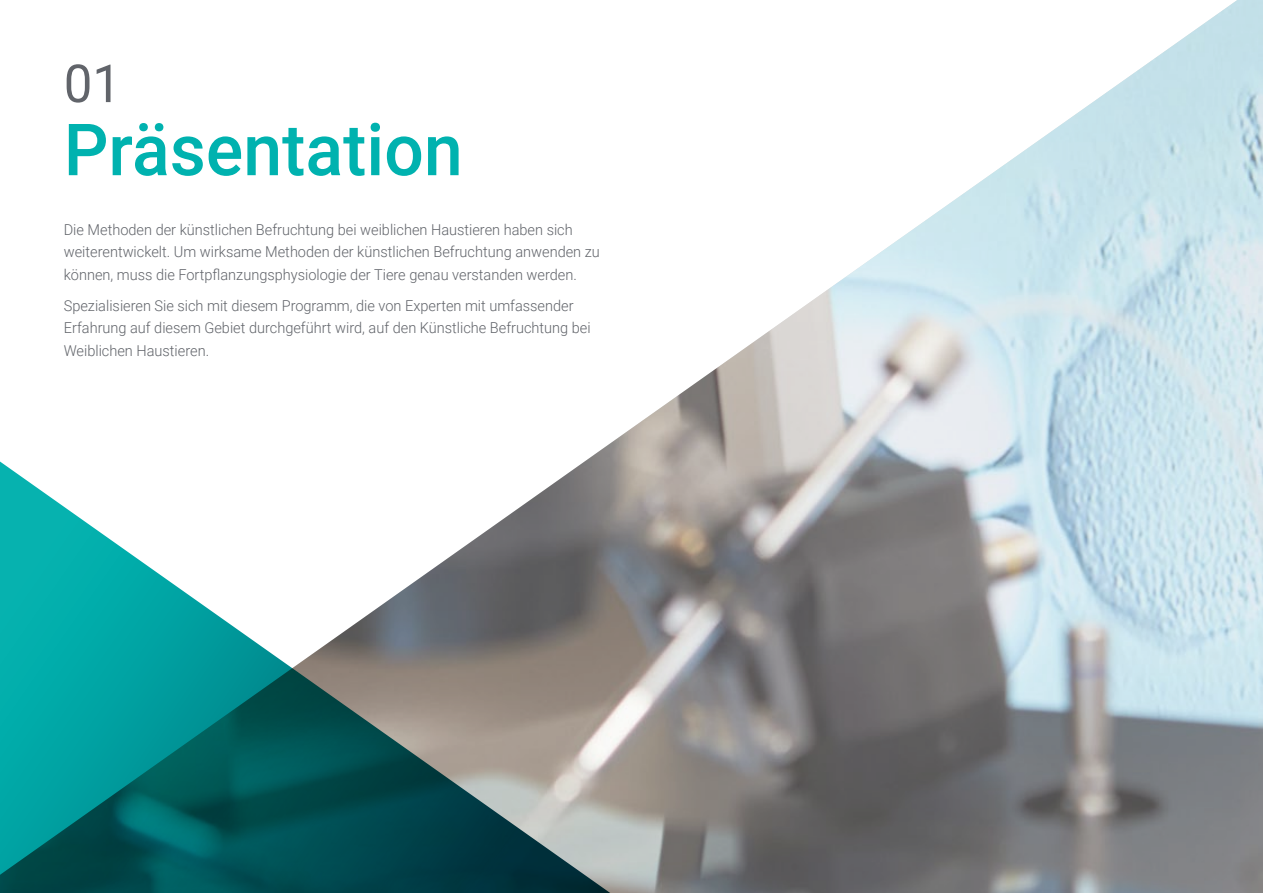
<style>
.page{position:relative;width:1263px;height:893px;background:#fff}
.page>*{position:absolute;margin:0;border:0;box-sizing:border-box;transform-origin:0 0}
.t1{font:500 72px "Roboto";color:#00b2af}
.t2{font:52.5px "Roboto";color:#61646a}
.t3{font:300 15px/22.5px "Roboto";color:#61646a}
</style>
<div class="page">
<img style="left:606px;top:0;width:657px;height:893px">
<svg style="left:0;top:446px;width:640px;height:447px"></svg>
<h2 class="t2" style="left:64px;top:47px;width:59px">01</h2>
<h1 class="t1" style="left:64px;top:99px;width:400px">Präsentation</h1>
<p class="t3" style="left:64px;top:217px;width:538px">Die Methoden der künstlichen Befruchtung bei weiblichen Haustieren haben sich weiterentwickelt. Um wirksame Methoden der künstlichen Befruchtung anwenden zu können, muss die Fortpflanzungsphysiologie der Tiere genau verstanden werden.</p>
<p class="t3" style="left:64px;top:293px;width:528px">Spezialisieren Sie sich mit diesem Programm, die von Experten mit umfassender<br>Erfahrung auf diesem Gebiet durchgeführt wird, auf den Künstliche Befruchtung bei<br>Weiblichen Haustieren.</p>
</div>
